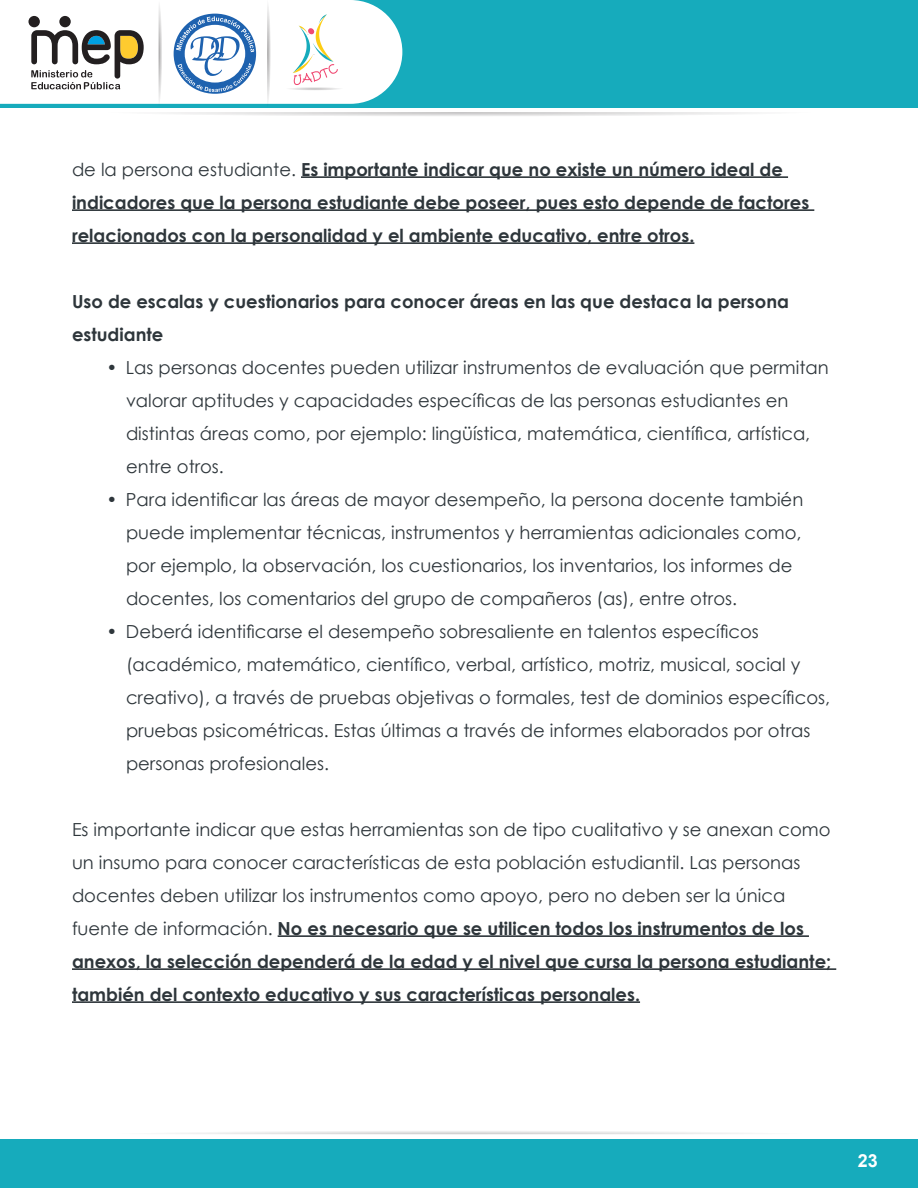
<style>
.page{position:relative;width:918px;height:1188px;background:#fff}
.page>*{position:absolute;margin:0;border:0;box-sizing:border-box;transform-origin:0 0}
.t1{font:18px/33px "Century Gothic";color:#2e363b}
.t2{font:700 18px/33px "Century Gothic";color:#2e363b}
.t3{font:700 18px "Arial";color:#fff}
.s1{font-weight:400}
.s2{font-weight:700}
</style>
<div class="page">
<div style="left:0;top:0;width:918px;height:108px;background:#16abbc"></div>
<div style="left:0;top:1140px;width:918px;height:48px;background:#16abbc"></div>
<svg style="left:0;top:0;width:752px;height:116px"></svg>
<svg style="left:176px;top:1131px;width:567px;height:3px"></svg>
<hr style="left:301px;top:176px;width:487px;height:2px;background:#2e363b">
<hr style="left:72px;top:209px;width:742px;height:2px;background:#2e363b">
<hr style="left:72px;top:242px;width:622px;height:2px;background:#2e363b">
<hr style="left:278px;top:935px;width:531px;height:2px;background:#2e363b">
<hr style="left:72px;top:968px;width:764px;height:2px;background:#2e363b">
<hr style="left:72px;top:1001px;width:568px;height:2px;background:#2e363b">
<p class="t2" style="left:72px;top:152px;width:739px"><span class="s1">de la persona estudiante.</span> Es importante indicar que no existe un número ideal de indicadores que la persona estudiante debe poseer, pues esto depende de factores relacionados con la personalidad y el ambiente educativo, entre otros.</p>
<p class="t2" style="left:72px;top:284px;width:719px">Uso de escalas y cuestionarios para conocer áreas en las que destaca la persona estudiante</p>
<p class="t1" style="left:126px;top:350px;width:704px;text-indent:-20px">• Las personas docentes pueden utilizar instrumentos de evaluación que permitan valorar aptitudes y capacidades específicas de las personas estudiantes en distintas áreas como, por ejemplo: lingüística, matemática, científica, artística, entre otros.</p>
<p class="t1" style="left:126px;top:482px;width:679px;text-indent:-20px">• Para identificar las áreas de mayor desempeño, la persona docente también puede implementar técnicas, instrumentos y herramientas adicionales como, por ejemplo, la observación, los cuestionarios, los inventarios, los informes de docentes, los comentarios del grupo de compañeros (as), entre otros.</p>
<p class="t1" style="left:126px;top:614px;width:706px;text-indent:-20px">• Deberá identificarse el desempeño sobresaliente en talentos específicos (académico, matemático, científico, verbal, artístico, motriz, musical, social y creativo), a través de pruebas objetivas o formales, test de dominios específicos, pruebas psicométricas. Estas últimas a través de informes elaborados por otras personas profesionales.</p>
<p class="t1" style="left:72px;top:812px;width:761px">Es importante indicar que estas herramientas son de tipo cualitativo y se anexan como un insumo para conocer características de esta población estudiantil. Las personas docentes deben utilizar los instrumentos como apoyo, pero no deben ser la única fuente de información. <span class="s2">No es necesario que se utilicen todos los instrumentos de los anexos, la selección dependerá de la edad y el nivel que cursa la persona estudiante; también del contexto educativo y sus características personales.</span></p>
<p class="t3" style="left:858px;top:1148px;width:22px">23</p>
</div>
